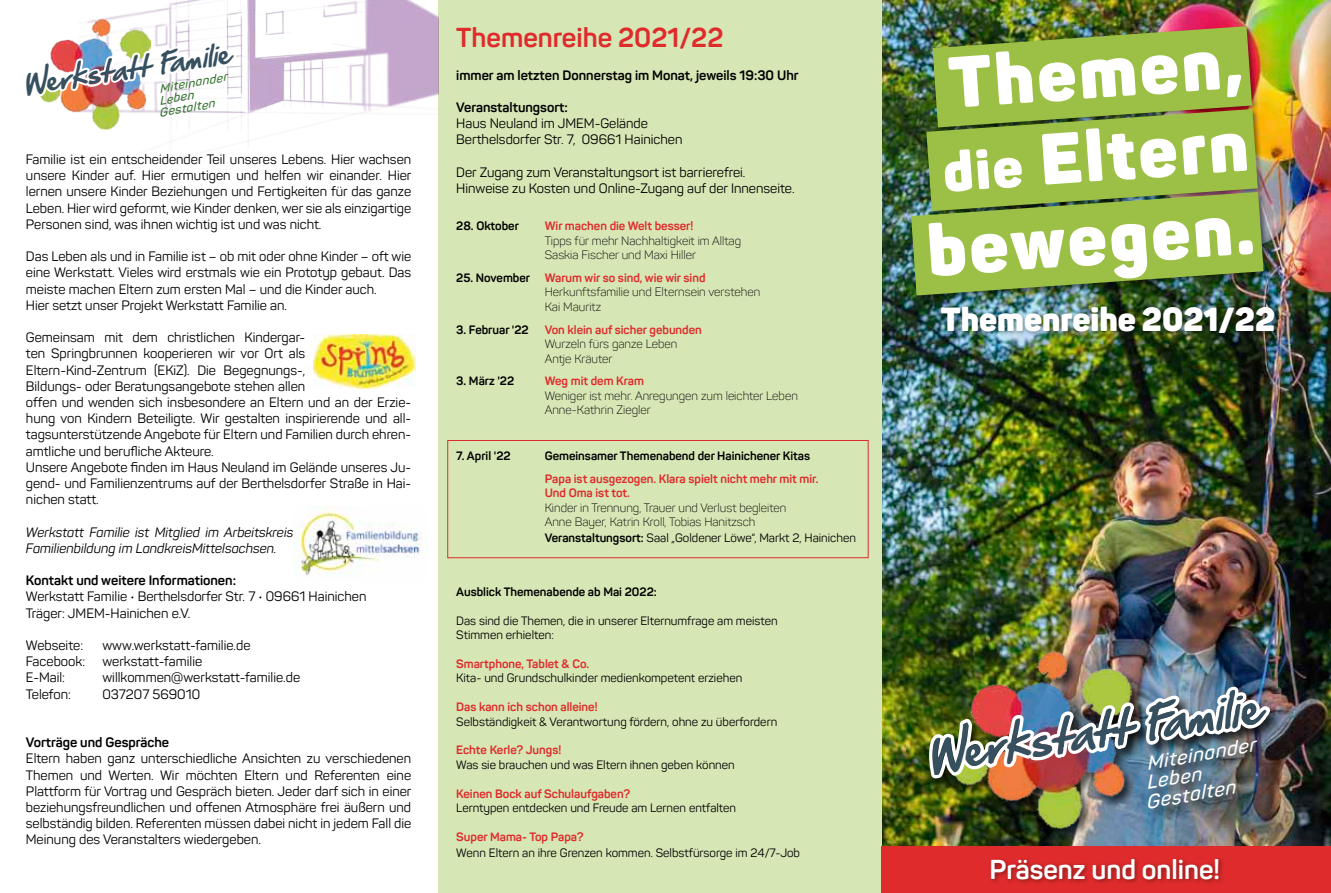
<style>
.page{position:relative;width:1331px;height:893px;background:#fff}
.page>*{position:absolute;margin:0;border:0;box-sizing:border-box;transform-origin:0 0}
.t1{font:900 71.25px/83.1px "Panton";color:#fff;text-align:center}
.t2{font:italic 39.6px "Hand Of Sean";color:#365060}
.t3{font:900 33px "Panton";color:#fff}
.t4{font:700 27px "Panton";color:#df2b2c}
.t5{font:700 27px "Panton";color:#fff}
.t6{font:italic 24.6px "Hand Of Sean";color:#365060}
.t7{font:italic 600 19.2px/19.2px "Panton";color:#fff}
.t8{font:13.5px/16.2px "Panton";color:#000}
.t9{font:700 13.5px "Panton";color:#000}
.t10{font:italic 13.5px/16.2px "Panton";color:#000}
.t11{font:12px/14.4px "Panton";color:#000}
.t12{font:300 12px/14.4px "Panton";color:#000}
.t13{font:700 12px/14.4px "Panton";color:#df2b2c}
.t14{font:700 12px "Panton";color:#000}
.t15{font:italic 600 12px/12px "Panton";color:#36742f}
.s1{font-weight:700}
.s2{font-weight:700;color:#df2b2c}
.s3{font-size:55.05px}
</style>
<div class="page">
<div style="left:439px;top:0;width:446px;height:893px;background:#d7e6b5"></div>
<img style="left:882px;top:341px;width:449px;height:505px">
<div style="left:927px;top:650px;width:357px;height:192px;background:#000;opacity:.75"></div>
<img style="left:953px;top:651px;width:178px;height:178px">
<img style="left:929px;top:687px;width:341px;height:91px">
<img style="left:100px;top:0;width:339px;height:163px">
<img style="left:41px;top:18px;width:109px;height:111px">
<img style="left:39px;top:41px;width:197px;height:57px">
<img style="left:293px;top:507px;width:135px;height:69px">
<img style="left:882px;top:0;width:449px;height:64px">
<img style="left:882px;top:64px;width:449px;height:83px">
<img style="left:882px;top:147px;width:449px;height:194px">
<div style="left:447px;top:440px;width:421px;height:118px;border:1px solid #df2b2c"></div>
<img style="left:314px;top:334px;width:102px;height:54px">
<div style="left:882px;top:846px;width:449px;height:47px;background:#df2b2c"></div>
<div style="left:988px;top:855px;width:237px;height:30px;background:#000;opacity:.41"></div>
<h3 class="t6" style="left:19px;top:62px;width:211px;rotate:-8deg">Werkstatt Familie</h3>
<p class="t15" style="left:154px;top:83px;width:74px;text-indent:4px;rotate:-10deg">Miteinander<br>Leben<br>Gestalten</p>
<p class="t8" style="left:26px;top:151px;width:387px;text-align:justify">Familie ist ein entscheidender Teil unseres Lebens. Hier wachsen unsere Kinder auf. Hier ermutigen und helfen wir einander. Hier lernen unsere Kinder Beziehungen und Fertigkeiten für das ganze Leben. Hier wird geformt, wie Kinder denken, wer sie als einzigartige Personen sind, was ihnen wichtig ist und was nicht.</p>
<p class="t8" style="left:26px;top:248px;width:387px">Das Leben als und in Familie ist – ob mit oder ohne Kinder – oft wie eine Werkstatt. Vieles wird erstmals wie ein Prototyp gebaut. Das meiste machen Eltern zum ersten Mal – und die Kinder auch.<br>Hier setzt unser Projekt Werkstatt Familie an.</p>
<p class="t8" style="left:26px;top:329px;width:387px">Gemeinsam mit dem christlichen Kindergar-<br>ten Springbrunnen kooperieren wir vor Ort als Eltern-Kind-Zentrum (EKiZ). Die Begegnungs-,<br>Bildungs- oder Beratungsangebote stehen allen<br>offen und wenden sich insbesondere an Eltern und an der Erzie&shy;hung von Kindern Beteiligte. Wir gestalten inspirierende und all&shy;tagsunterstützende Angebote für Eltern und Familien durch ehren&shy;amtliche und berufliche Akteure.<br>Unsere Angebote finden im Haus Neuland im Gelände unseres Ju&shy;gend- und Familienzentrums auf der Berthelsdorfer Straße in Hai&shy;nichen statt.</p>
<p class="t10" style="left:26px;top:524px;width:269px">Werkstatt Familie ist Mitglied im Arbeitskreis<br>Familienbildung im LandkreisMittelsachsen.</p>
<p class="t9" style="left:26px;top:572px;width:212px">Kontakt und weitere Informationen:</p>
<p class="t8" style="left:26px;top:588px;width:342px">Werkstatt Familie • Berthelsdorfer Str. 7 • 09661 Hainichen<br>Träger: JMEM-Hainichen e.V.</p>
<p class="t8" style="left:26px;top:637px;width:59px">Webseite:</p>
<p class="t8" style="left:102px;top:637px;width:150px">www.werkstatt-familie.de</p>
<p class="t8" style="left:26px;top:653px;width:61px">Facebook:</p>
<p class="t8" style="left:102px;top:653px;width:101px">werkstatt-familie</p>
<p class="t8" style="left:26px;top:669px;width:41px">E-Mail:</p>
<p class="t8" style="left:102px;top:669px;width:199px">willkommen@werkstatt-familie.de</p>
<p class="t8" style="left:26px;top:686px;width:47px">Telefon:</p>
<p class="t8" style="left:102px;top:686px;width:99px">037207 569010</p>
<p class="t9" style="left:26px;top:734px;width:145px">Vorträge und Gespräche</p>
<p class="t8" style="left:26px;top:750px;width:387px;text-align:justify">Eltern haben ganz unterschiedliche Ansichten zu verschiedenen Themen und Werten. Wir möchten Eltern und Referenten eine Plattform für Vortrag und Gespräch bieten. Jeder darf sich in einer beziehungsfreundlichen und offenen Atmosphäre frei äußern und selbständig bilden. Referenten müssen dabei nicht in jedem Fall die Meinung des Veranstalters wiedergeben.</p>
<h3 class="t4" style="left:456px;top:21px;width:269px">Themenreihe 2021/22</h3>
<p class="t9" style="left:456px;top:66px;width:344px">immer am letzten Donnerstag im Monat, jeweils 19:30 Uhr</p>
<p class="t9" style="left:456px;top:99px;width:113px">Veranstaltungsort:</p>
<p class="t8" style="left:456px;top:115px;width:228px">Haus Neuland im JMEM-Gelände<br>Berthelsdorfer Str. 7, 09661 Hainichen</p>
<p class="t8" style="left:456px;top:164px;width:340px">Der Zugang zum Veranstaltungsort ist barrierefrei.<br>Hinweise zu Kosten und Online-Zugang auf der Innenseite.</p>
<p class="t14" style="left:456px;top:219px;width:64px">28. Oktober</p>
<p class="t13" style="left:545px;top:219px;width:150px">Wir machen die Welt besser!</p>
<p class="t12" style="left:545px;top:233px;width:198px">Tipps für mehr Nachhaltigkeit im Alltag<br>Saskia Fischer und Maxi Hiller</p>
<p class="t12" style="left:545px;top:271px;width:217px;text-indent:-88px"><span class="s1">25. November</span> <span class="s2">Warum wir so sind, wie wir sind<br></span>Herkunftsfamilie und Elternsein verstehen<br>Kai Mauritz</p>
<p class="t14" style="left:456px;top:322px;width:74px">3. Februar '22</p>
<p class="t13" style="left:545px;top:322px;width:159px">Von klein auf sicher gebunden</p>
<p class="t12" style="left:545px;top:337px;width:134px">Wurzeln fürs ganze Leben<br>Antje Kräuter</p>
<p class="t14" style="left:456px;top:374px;width:60px">3. März '22</p>
<p class="t13" style="left:545px;top:374px;width:101px">Weg mit dem Kram</p>
<p class="t12" style="left:545px;top:388px;width:255px">Weniger ist mehr. Anregungen zum leichter Leben<br>Anne-Kathrin Ziegler</p>
<p class="t14" style="left:456px;top:448px;width:56px">7. April '22</p>
<p class="t14" style="left:545px;top:448px;width:267px">Gemeinsamer Themenabend der Hainichener Kitas</p>
<p class="t13" style="left:545px;top:471px;width:275px">Papa ist ausgezogen. Klara spielt nicht mehr mit mir.<br>Und Oma ist tot.</p>
<p class="t12" style="left:545px;top:500px;width:243px">Kinder in Trennung, Trauer und Verlust begleiten<br>Anne Bayer, Katrin Kroll, Tobias Hanitzsch</p>
<p class="t11" style="left:545px;top:531px;width:313px"><span class="s1">Veranstaltungsort:</span> Saal „Goldener Löwe“, Markt 2, Hainichen</p>
<p class="t14" style="left:456px;top:584px;width:202px">Ausblick Themenabende ab Mai 2022:</p>
<p class="t11" style="left:456px;top:613px;width:323px">Das sind die Themen, die in unserer Elternumfrage am meisten<br>Stimmen erhielten:</p>
<p class="t13" style="left:456px;top:656px;width:134px">Smartphone, Tablet &amp; Co.</p>
<p class="t11" style="left:456px;top:671px;width:288px">Kita- und Grundschulkinder medienkompetent erziehen</p>
<p class="t13" style="left:456px;top:700px;width:143px">Das kann ich schon alleine!</p>
<p class="t11" style="left:456px;top:714px;width:322px">Selbständigkeit &amp; Verantwortung fördern, ohne zu überfordern</p>
<p class="t13" style="left:456px;top:743px;width:107px">Echte Kerle? Jungs!</p>
<p class="t11" style="left:456px;top:757px;width:280px">Was sie brauchen und was Eltern ihnen geben können</p>
<p class="t13" style="left:456px;top:786px;width:175px">Keinen Bock auf Schulaufgaben?</p>
<p class="t11" style="left:456px;top:800px;width:281px">Lerntypen entdecken und Freude am Lernen entfalten</p>
<p class="t13" style="left:456px;top:829px;width:129px">Super Mama- Top Papa?</p>
<p class="t11" style="left:456px;top:845px;width:345px">Wenn Eltern an ihre Grenzen kommen. Selbstfürsorge im 24/7-Job</p>
<h1 class="t1" style="left:913px;top:43px;width:329px;rotate:-4deg">Themen, <span class="s3">die</span> Eltern bewegen.</h1>
<h3 class="t3" style="left:941px;top:298px;width:336px">Themenreihe 2021/22</h3>
<h2 class="t2" style="left:920px;top:720px;width:339px;rotate:-8deg">Werkstatt Familie</h2>
<h3 class="t7" style="left:1138px;top:755px;width:119px;text-indent:7px;rotate:-10deg">Miteinander<br>Leben<br>Gestalten</h3>
<h3 class="t5" style="left:990px;top:853px;width:232px">Präsenz und online!</h3>
</div>
